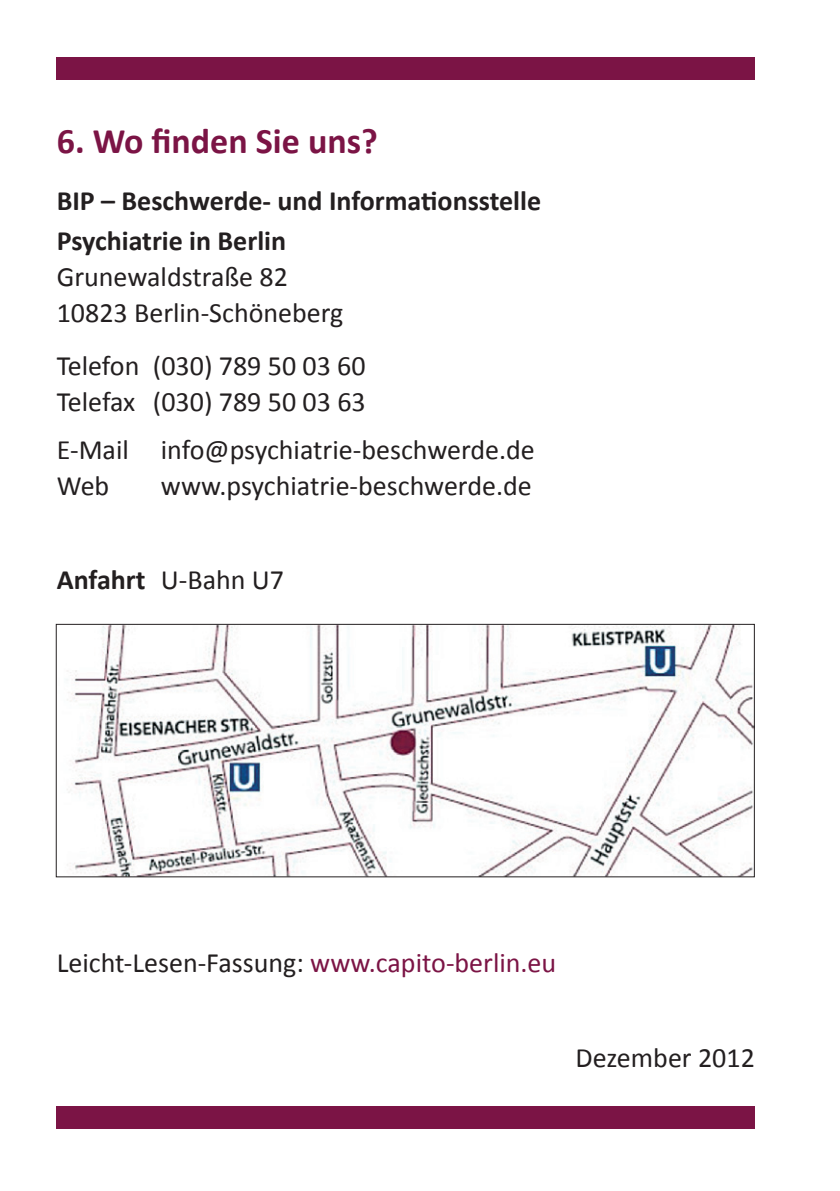
<style>
.page{position:relative;width:840px;height:1191px;background:#fff}
.page>*{position:absolute;margin:0;border:0;box-sizing:border-box;transform-origin:0 0}
.t1{font:700 36px "Calibri";color:#7b1445}
.t2{font:28px/36px "Calibri";color:#231f20}
.t3{font:700 28px/40px "Calibri";color:#231f20}
.s1{font-weight:700}
.s2{color:#7b1445}
</style>
<div class="page">
<div style="left:57px;top:57px;width:697px;height:22px;background:#7b1445"></div>
<div style="left:57px;top:1106px;width:697px;height:22px;background:#7b1445"></div>
<img style="left:67px;top:626px;width:685px;height:249px">
<div style="left:56px;top:624px;width:698px;height:253px;border:1px solid #231f20"></div>
<p class="t1" style="left:57px;top:118px;width:322px">6. Wo finden Sie uns?</p>
<p class="t3" style="left:57px;top:181px;width:485px">BIP – Beschwerde- und Informationsstelle<br>Psychiatrie in Berlin</p>
<p class="t2" style="left:57px;top:259px;width:288px">Grunewaldstraße 82<br>10823 Berlin-Schöneberg</p>
<p class="t2" style="left:57px;top:348px;width:310px">Telefon (030) 789 50 03 60<br>Telefax (030) 789 50 03 63</p>
<p class="t2" style="left:57px;top:431px;width:479px">E-Mail info@psychiatrie-beschwerde.de<br>Web</p>
<p class="t2" style="left:161px;top:467px;width:372px">www.psychiatrie-beschwerde.de</p>
<p class="t2" style="left:57px;top:562px;width:229px"><span class="s1">Anfahrt</span> U-Bahn U7</p>
<p class="t2" style="left:57px;top:945px;width:500px">Leicht-Lesen-Fassung: <span class="s2">www.capito-berlin.eu</span></p>
<p class="t2" style="left:575px;top:1039px;width:181px">Dezember 2012</p>
</div>
